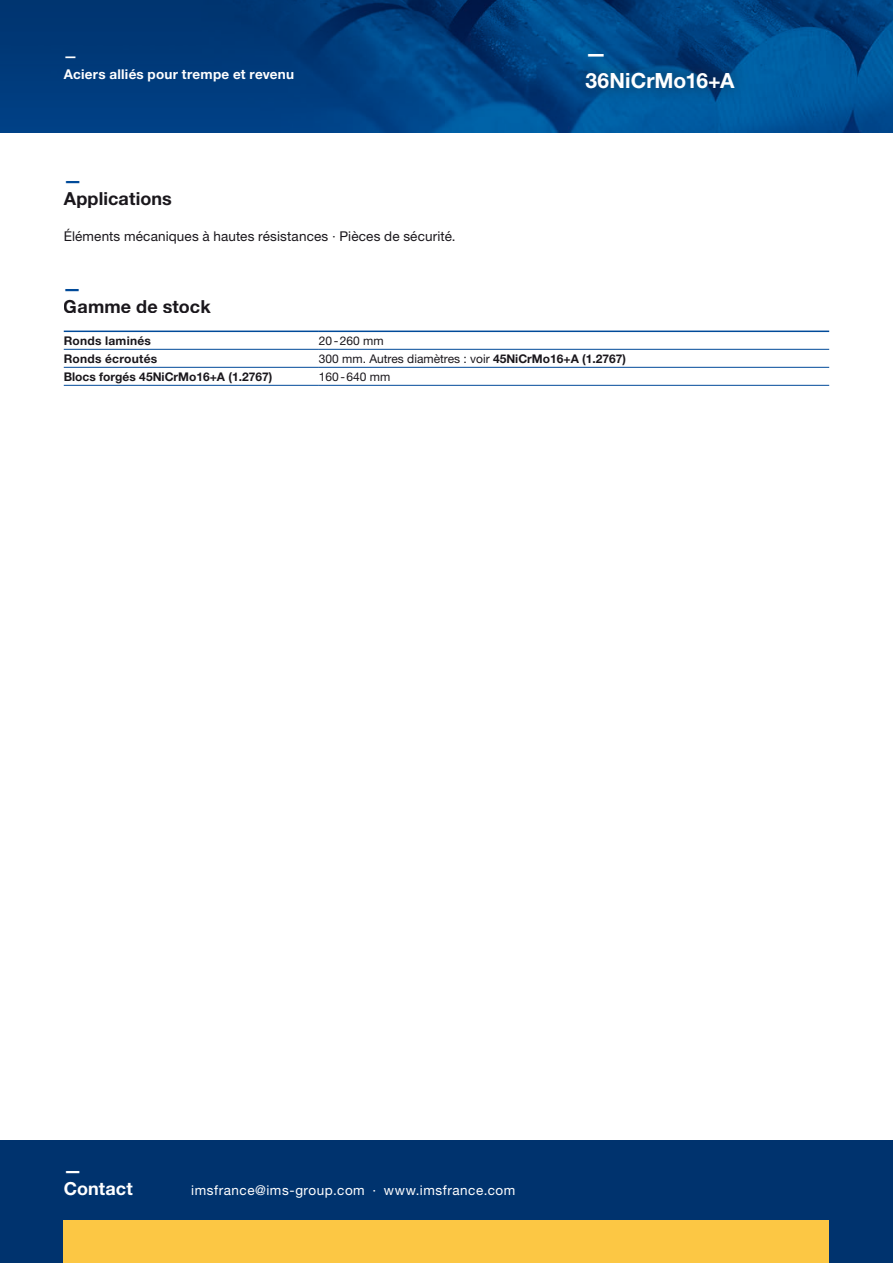
<style>
.page{position:relative;width:893px;height:1263px;background:#fff}
.page>*{position:absolute;margin:0;border:0;box-sizing:border-box;transform-origin:0 0}
.t1{font:700 21px/27px "Helvetica Neue LT Std";letter-spacing:.005em;color:#fff}
.t2{font:700 18px "Helvetica Neue LT Std";letter-spacing:.005em;color:#1a171c}
.t3{font:700 18px/18px "Helvetica Neue LT Std";letter-spacing:.005em;color:#fff}
.t4{font:700 18px "Helvetica Neue LT Std";color:#004a99}
.t5{font:13.5px "Helvetica Neue LT Std";letter-spacing:.01em;color:#1a171c}
.t6{font:13.5px "Helvetica Neue LT Pro";letter-spacing:.04em;color:#fff}
.t7{font:700 13.5px/18px "Helvetica Neue LT Std";letter-spacing:.02em;color:#fff}
.t8{font:12px "Helvetica Neue LT Std";color:#1a171c}
.t9{font:700 12px "Helvetica Neue LT Std";letter-spacing:.005em;color:#1a171c}
.t10{font:700 12px "Helvetica Neue LT Std";letter-spacing:.025em;color:#1a171c}
.s1{font-weight:300}
.s2{font-weight:700}
</style>
<div class="page">
<img style="left:0;top:0;width:893px;height:133px">
<div style="left:0;top:1141px;width:893px;height:122px;background:#00336e"></div>
<hr style="left:64px;top:331px;width:255px;height:1px;background:#004a99">
<hr style="left:319px;top:331px;width:510px;height:1px;background:#004a99">
<hr style="left:64px;top:349px;width:255px;height:1px;background:#004a99">
<hr style="left:319px;top:349px;width:510px;height:1px;background:#004a99">
<hr style="left:64px;top:367px;width:255px;height:1px;background:#004a99">
<hr style="left:319px;top:367px;width:510px;height:1px;background:#004a99">
<hr style="left:64px;top:385px;width:255px;height:1px;background:#004a99">
<hr style="left:319px;top:385px;width:510px;height:1px;background:#004a99">
<div style="left:571px;top:38px;width:178px;height:65px;background:#1a171c;opacity:.66"></div>
<div style="left:64px;top:1220px;width:765px;height:43px;background:#fcc744"></div>
<p class="t7" style="left:64px;top:46px;width:232px">—<br>Aciers alliés pour trempe et revenu</p>
<h2 class="t4" style="left:64px;top:169px;width:19px">—</h2>
<h2 class="t2" style="left:64px;top:187px;width:110px">Applications</h2>
<p class="t5" style="left:64px;top:228px;width:393px">Éléments mécaniques à hautes résistances <span class="s1">·</span> Pièces de sécurité.</p>
<h1 class="t1" style="left:585px;top:39px;width:151px">—<br>36NiCrMo16+A</h1>
<h2 class="t4" style="left:64px;top:277px;width:19px">—</h2>
<h2 class="t2" style="left:64px;top:295px;width:148px">Gamme de stock</h2>
<p class="t10" style="left:64px;top:333px;width:89px">Ronds laminés</p>
<p class="t8" style="left:319px;top:333px;width:66px">20-260 mm</p>
<p class="t9" style="left:64px;top:351px;width:95px">Ronds écroutés</p>
<p class="t8" style="left:319px;top:351px;width:309px">300 mm. Autres diamètres : voir <span class="s2">45NiCrMo16+A (1.2767)</span></p>
<p class="t9" style="left:64px;top:369px;width:210px">Blocs forgés 45NiCrMo16+A (1.2767)</p>
<p class="t8" style="left:319px;top:369px;width:73px">160-640 mm</p>
<h2 class="t3" style="left:64px;top:1161px;width:70px">—<br>Contact</h2>
<p class="t6" style="left:191px;top:1182px;width:326px">imsfrance@ims-group.com ∙ www.imsfrance.com</p>
</div>
